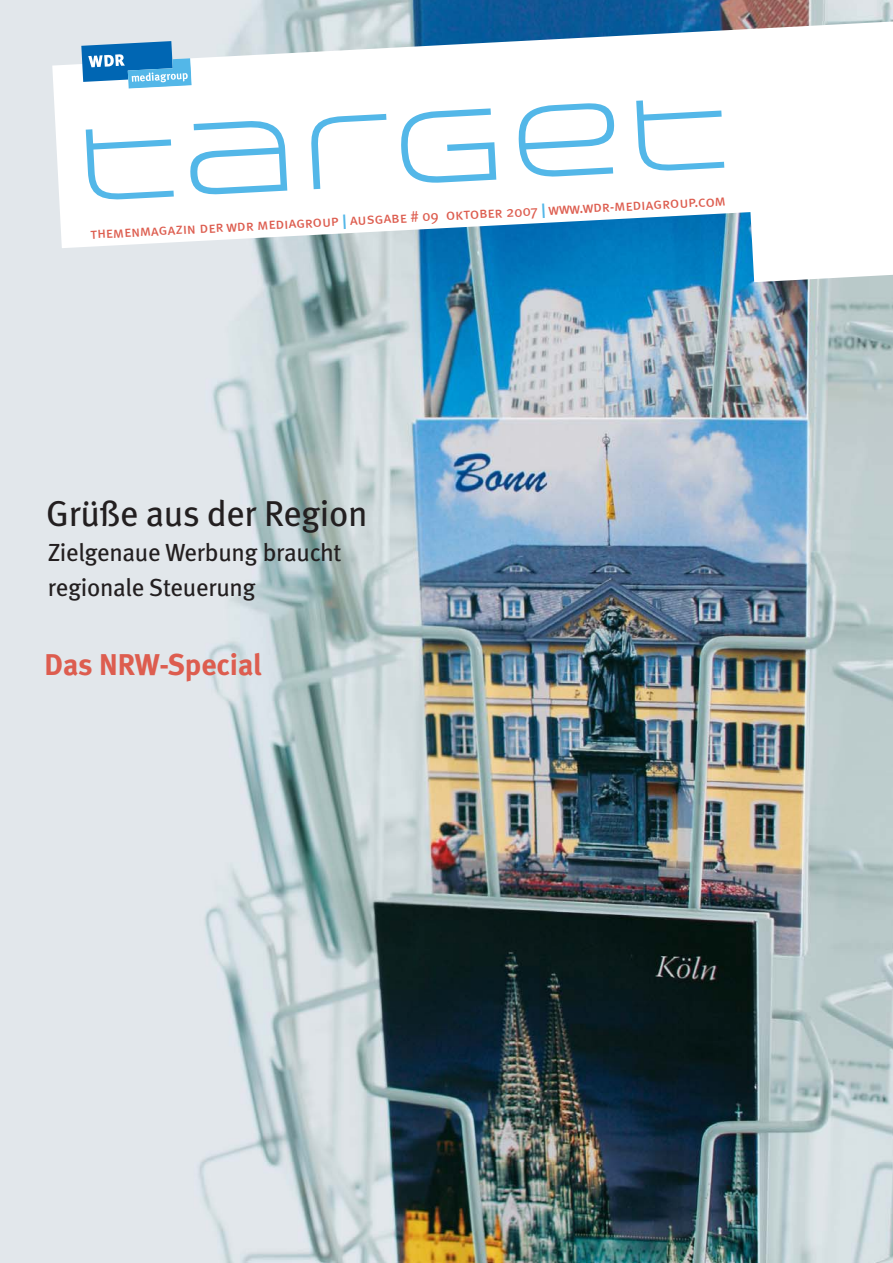
<style>
.page{position:relative;width:893px;height:1263px;background:#fff}
.page>*{position:absolute;margin:0;border:0;box-sizing:border-box;transform-origin:0 0}
.t1{font:102px "House Movements PS Runway";color:#53b7e8}
.t2{font:36px "Meta";letter-spacing:-.01em;color:#231f20}
.t3{font:700 30px "Meta";letter-spacing:-.005em;color:#dd5d4f}
.t4{font:24.75px/35.2px "Meta";letter-spacing:-.01em;color:#231f20}
.t5{font:15px "Meta Book Caps";color:#dd5d4f}
.s1{font-family:"Meta Bold Caps";color:#53b7e8}
</style>
<div class="page">
<img style="left:0;top:0;width:893px;height:1263px">
<svg style="left:52px;top:21px;width:841px;height:261px"></svg>
<svg style="left:81px;top:40px;width:111px;height:49px"></svg>
<h1 class="t1" style="left:71px;top:107px;width:659px;rotate:-3deg">target</h1>
<p class="t5" style="left:90px;top:225px;width:637px;rotate:-3deg">themenmagazin der wdr mediagroup <span class="s1">|</span> ausgabe # 09 oktober 2007 <span class="s1">|</span> www.wdr-mediagroup.com</p>
<h2 class="t2" style="left:46px;top:500px;width:323px">Grüße aus der Region</h2>
<h3 class="t4" style="left:48px;top:538px;width:295px">Zielgenaue Werbung braucht regionale Steuerung</h3>
<h3 class="t3" style="left:45px;top:654px;width:218px">Das NRW-Special</h3>
</div>
